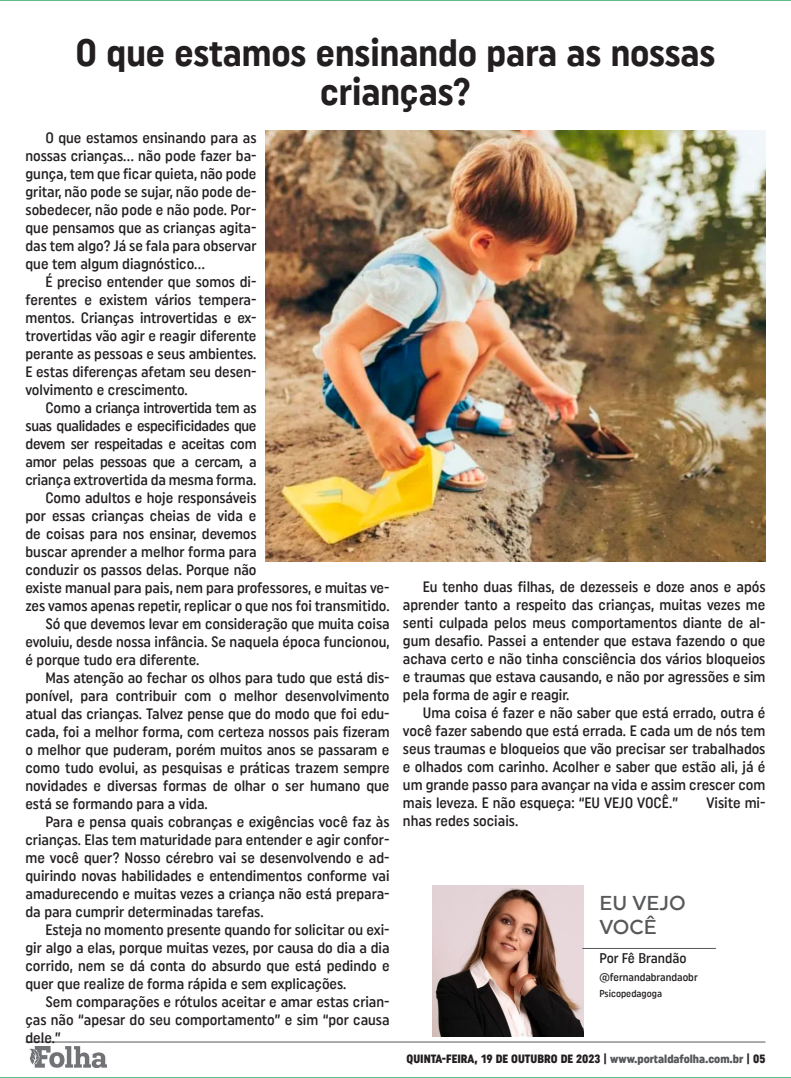
<style>
.page{position:relative;width:791px;height:1078px;background:#fff}
.page>*{position:absolute;margin:0;border:0;box-sizing:border-box;transform-origin:0 0}
.t1{font:38px/39px "Uniform Condensed 4";color:#231f20;text-align:center}
.t2{font:20px/24px "Uniform Regular 4";color:#57585a}
.t3{font:15px "Uniform Condensed 2";color:#231f20}
.t4{font:15px "Uniform Condensed 2";letter-spacing:-.02em;color:#231f20}
.t5{font:14px "Uniform Condensed 2";color:#231f20}
.t6{font:12px "Uniform Condensed 3";color:#231f20}
.t7{font:11px "Uniform Condensed 2";color:#231f20}
.t8{font:10px "Uniform Condensed 2";color:#231f20}
.s1{color:#57585a}
</style>
<div class="page">
<hr style="left:0;top:0;width:791px;height:1px;background:#079647">
<hr style="left:0;top:1077px;width:791px;height:1px;background:#079647">
<hr style="left:26px;top:1041px;width:739px;height:1px;background:#57585a">
<img style="left:29px;top:1046px;width:77px;height:21px">
<img style="left:433px;top:885px;width:150px;height:150px">
<hr style="left:582px;top:947px;width:134px;height:1px;background:#57585a">
<img style="left:265px;top:130px;width:500px;height:431px">
<p class="t1" style="left:76px;top:33px;width:641px">O que estamos ensinando para as nossas crianças?</p>
<p class="t3" style="left:45px;top:128px;width:213px">O que estamos ensinando para as</p>
<p class="t3" style="left:26px;top:146px;width:232px">nossas crianças... não pode fazer ba-</p>
<p class="t3" style="left:26px;top:164px;width:232px">gunça, tem que ficar quieta, não pode</p>
<p class="t3" style="left:26px;top:182px;width:232px">gritar, não pode se sujar, não pode de-</p>
<p class="t3" style="left:26px;top:200px;width:232px">sobedecer, não pode e não pode. Por-</p>
<p class="t3" style="left:26px;top:218px;width:232px">que pensamos que as crianças agita-</p>
<p class="t3" style="left:26px;top:236px;width:232px">das tem algo? Já se fala para observar</p>
<p class="t3" style="left:26px;top:254px;width:181px">que tem algum diagnóstico...</p>
<p class="t3" style="left:45px;top:272px;width:213px">É preciso entender que somos di-</p>
<p class="t3" style="left:26px;top:290px;width:232px">ferentes e existem vários tempera-</p>
<p class="t3" style="left:26px;top:308px;width:232px">mentos. Crianças introvertidas e ex-</p>
<p class="t3" style="left:26px;top:326px;width:232px">trovertidas vão agir e reagir diferente</p>
<p class="t3" style="left:26px;top:344px;width:232px">perante as pessoas e seus ambientes.</p>
<p class="t3" style="left:26px;top:362px;width:232px">E estas diferenças afetam seu desen-</p>
<p class="t3" style="left:26px;top:380px;width:164px">volvimento e crescimento.</p>
<p class="t4" style="left:45px;top:398px;width:213px">Como a criança introvertida tem as</p>
<p class="t4" style="left:26px;top:416px;width:233px">suas qualidades e especificidades que</p>
<p class="t4" style="left:26px;top:434px;width:232px">devem ser respeitadas e aceitas com</p>
<p class="t4" style="left:26px;top:452px;width:232px">amor pelas pessoas que a cercam, a</p>
<p class="t3" style="left:26px;top:470px;width:232px">criança extrovertida da mesma forma.</p>
<p class="t3" style="left:45px;top:488px;width:213px">Como adultos e hoje responsáveis</p>
<p class="t3" style="left:26px;top:506px;width:233px">por essas crianças cheias de vida e</p>
<p class="t3" style="left:26px;top:524px;width:232px">de coisas para nos ensinar, devemos</p>
<p class="t3" style="left:26px;top:542px;width:232px">buscar aprender a melhor forma para</p>
<p class="t3" style="left:26px;top:560px;width:232px">conduzir os passos delas. Porque não</p>
<p class="t3" style="left:26px;top:578px;width:366px">existe manual para pais, nem para professores, e muitas ve-</p>
<p class="t3" style="left:26px;top:596px;width:366px">zes vamos apenas repetir, replicar o que nos foi transmitido.</p>
<p class="t3" style="left:45px;top:614px;width:346px">Só que devemos levar em consideração que muita coisa</p>
<p class="t3" style="left:26px;top:632px;width:365px">evoluiu, desde nossa infância. Se naquela época funcionou,</p>
<p class="t3" style="left:26px;top:650px;width:175px">é porque tudo era diferente.</p>
<p class="t3" style="left:45px;top:668px;width:346px">Mas atenção ao fechar os olhos para tudo que está dis-</p>
<p class="t3" style="left:26px;top:686px;width:366px">ponível, para contribuir com o melhor desenvolvimento</p>
<p class="t3" style="left:26px;top:704px;width:366px">atual das crianças. Talvez pense que do modo que foi edu-</p>
<p class="t3" style="left:26px;top:722px;width:365px">cada, foi a melhor forma, com certeza nossos pais fizeram</p>
<p class="t3" style="left:26px;top:740px;width:365px">o melhor que puderam, porém muitos anos se passaram e</p>
<p class="t3" style="left:26px;top:758px;width:366px">como tudo evolui, as pesquisas e práticas trazem sempre</p>
<p class="t3" style="left:26px;top:776px;width:366px">novidades e diversas formas de olhar o ser humano que</p>
<p class="t3" style="left:26px;top:794px;width:184px">está se formando para a vida.</p>
<p class="t3" style="left:45px;top:812px;width:346px">Para e pensa quais cobranças e exigências você faz às</p>
<p class="t3" style="left:26px;top:830px;width:366px">crianças. Elas tem maturidade para entender e agir confor-</p>
<p class="t3" style="left:26px;top:848px;width:366px">me você quer? Nosso cérebro vai se desenvolvendo e ad-</p>
<p class="t3" style="left:26px;top:866px;width:365px">quirindo novas habilidades e entendimentos conforme vai</p>
<p class="t3" style="left:26px;top:884px;width:366px">amadurecendo e muitas vezes a criança não está prepara-</p>
<p class="t3" style="left:26px;top:902px;width:240px">da para cumprir determinadas tarefas.</p>
<p class="t3" style="left:45px;top:920px;width:346px">Esteja no momento presente quando for solicitar ou exi-</p>
<p class="t3" style="left:26px;top:938px;width:366px">gir algo a elas, porque muitas vezes, por causa do dia a dia</p>
<p class="t3" style="left:26px;top:956px;width:366px">corrido, nem se dá conta do absurdo que está pedindo e</p>
<p class="t3" style="left:26px;top:974px;width:322px">quer que realize de forma rápida e sem explicações.</p>
<p class="t3" style="left:45px;top:992px;width:346px">Sem comparações e rótulos aceitar e amar estas crian-</p>
<p class="t3" style="left:26px;top:1010px;width:365px">ças não “apesar do seu comportamento” e sim “por causa</p>
<p class="t3" style="left:26px;top:1028px;width:37px">dele.”</p>
<p class="t3" style="left:423px;top:577px;width:344px">Eu tenho duas filhas, de dezesseis e doze anos e após</p>
<p class="t3" style="left:403px;top:595px;width:364px">aprender tanto a respeito das crianças, muitas vezes me</p>
<p class="t3" style="left:403px;top:613px;width:364px">senti culpada pelos meus comportamentos diante de al-</p>
<p class="t3" style="left:403px;top:631px;width:364px">gum desafio. Passei a entender que estava fazendo o que</p>
<p class="t3" style="left:403px;top:649px;width:364px">achava certo e não tinha consciência dos vários bloqueios</p>
<p class="t3" style="left:403px;top:667px;width:364px">e traumas que estava causando, e não por agressões e sim</p>
<p class="t3" style="left:403px;top:685px;width:168px">pela forma de agir e reagir.</p>
<p class="t3" style="left:423px;top:703px;width:344px">Uma coisa é fazer e não saber que está errado, outra é</p>
<p class="t3" style="left:403px;top:721px;width:364px">você fazer sabendo que está errada. E cada um de nós tem</p>
<p class="t3" style="left:403px;top:739px;width:364px">seus traumas e bloqueios que vão precisar ser trabalhados</p>
<p class="t3" style="left:403px;top:757px;width:364px">e olhados com carinho. Acolher e saber que estão ali, já é</p>
<p class="t3" style="left:403px;top:775px;width:364px">um grande passo para avançar na vida e assim crescer com</p>
<p class="t3" style="left:403px;top:793px;width:277px">mais leveza. E não esqueça: “EU VEJO VOCÊ.”</p>
<p class="t3" style="left:707px;top:793px;width:60px">Visite mi-</p>
<p class="t3" style="left:403px;top:811px;width:117px">nhas redes sociais.</p>
<p class="t2" style="left:599px;top:890px;width:88px">EU VEJO<br>VOCÊ</p>
<p class="t5" style="left:599px;top:949px;width:89px">Por Fê Brandão</p>
<p class="t7" style="left:599px;top:969px;width:100px">@fernandabrandaobr</p>
<p class="t8" style="left:599px;top:986px;width:64px">Psicopedagoga</p>
<p class="t6" style="left:407px;top:1051px;width:360px">QUINTA-FEIRA, 19 DE OUTUBRO DE 2023 | <span class="s1">www.portaldafolha.com.br</span> | 05</p>
</div>
